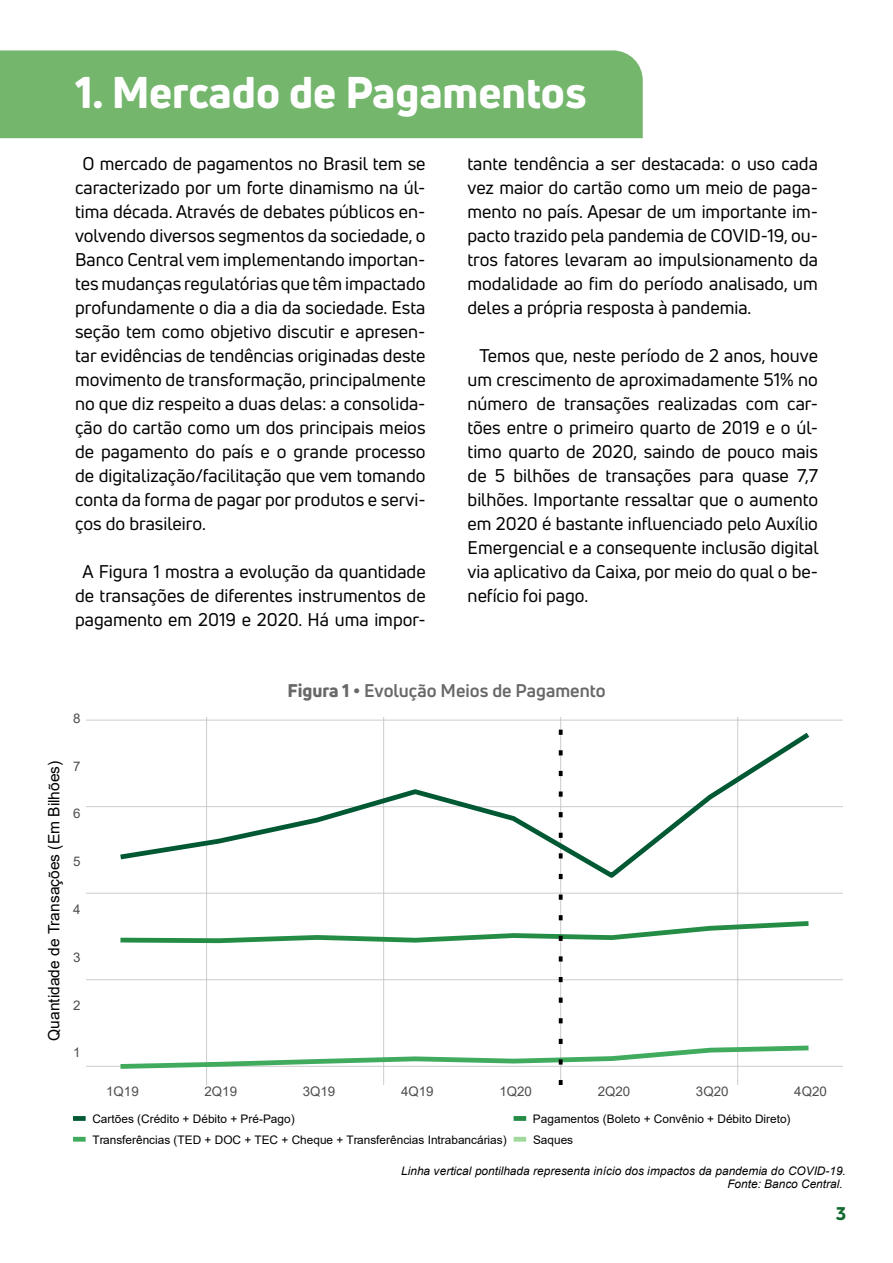
<style>
.page{position:relative;width:893px;height:1263px;background:#fff}
.page>*{position:absolute;margin:0;border:0;box-sizing:border-box;transform-origin:0 0}
.t1{font:800 43.5px "Uni Neue";color:#fff}
.t2{font:18px/24px "Uni Neue";color:#000;text-align:justify}
.t3{font:700 18px "Uni Neue";color:#686868}
.t4{font:800 18px "Uni Neue";color:#126930}
.t5{font:15.6px "Arial";color:#000}
.t6{font:13.2px "Arial";color:#4d4d4d}
.t7{font:11.85px "Arial";color:#000}
.t8{font:italic 11.85px/12.8px "Arial";color:#000;text-align:right}
.s1{font-weight:800}
</style>
<div class="page">
<div style="left:0;top:50px;width:643px;height:88px;background:#74b66c"></div>
<hr style="left:86px;top:1152px;width:757px;height:1px;background:#ccc">
<hr style="left:86px;top:1066px;width:757px;height:1px;background:#ccc">
<hr style="left:86px;top:979px;width:757px;height:1px;background:#ccc">
<hr style="left:86px;top:893px;width:757px;height:1px;background:#ccc">
<hr style="left:86px;top:806px;width:757px;height:1px;background:#ccc">
<hr style="left:86px;top:720px;width:757px;height:1px;background:#ccc">
<hr style="left:86px;top:717px;width:757px;height:1px;background:#ccc">
<hr style="left:86px;top:717px;width:1px;height:367px;background:#ccc">
<hr style="left:892px;top:717px;width:1px;height:367px;background:#ccc">
<svg style="left:116px;top:717px;width:697px;height:367px"></svg>
<div style="left:73px;top:1116px;width:13px;height:5px;background:#005933"></div>
<div style="left:514px;top:1116px;width:12px;height:5px;background:#248c45"></div>
<hr style="left:73px;top:1137px;width:13px;height:4px;background:#40ab5c">
<hr style="left:514px;top:1137px;width:12px;height:4px;background:#a1d99c">
<h1 class="t1" style="left:75px;top:63px;width:513px">1. Mercado de Pagamentos</h1>
<p class="t2" style="left:75px;top:152px;width:352px;text-indent:7px">O mercado de pagamentos no Brasil tem se caracterizado por um forte dinamismo na úl&shy;tima década. Através de debates públicos en&shy;volvendo diversos segmentos da sociedade, o Banco Central vem implementando importan&shy;tes mudanças regulatórias que têm impactado profundamente o dia a dia da sociedade. Esta seção tem como objetivo discutir e apresen&shy;tar evidências de tendências originadas deste movimento de transformação, principalmente no que diz respeito a duas delas: a consolida&shy;ção do cartão como um dos principais meios de pagamento do país e o grande processo de digitalização/facilitação que vem tomando conta da forma de pagar por produtos e servi&shy;ços do brasileiro.</p>
<p class="t2" style="left:75px;top:560px;width:352px;text-align:center">A Figura 1 mostra a evolução da quantidade de transações de diferentes instrumentos de pagamento em 2019 e 2020. Há uma impor-</p>
<p class="t2" style="left:467px;top:152px;width:352px">tante tendência a ser destacada: o uso cada vez maior do cartão como um meio de paga&shy;mento no país. Apesar de um importante im&shy;pacto trazido pela pandemia de COVID-19, ou&shy;tros fatores levaram ao impulsionamento da modalidade ao fim do período analisado, um deles a própria resposta à pandemia.</p>
<p class="t2" style="left:468px;top:344px;width:352px;text-indent:12px">Temos que, neste período de 2 anos, houve um crescimento de aproximadamente 51% no número de transações realizadas com car&shy;tões entre o primeiro quarto de 2019 e o úl&shy;timo quarto de 2020, saindo de pouco mais de 5 bilhões de transações para quase 7,7 bilhões. Importante ressaltar que o aumento em 2020 é bastante influenciado pelo Auxílio Emergencial e a consequente inclusão digital via aplicativo da Caixa, por meio do qual o be&shy;nefício foi pago.</p>
<p class="t6" style="left:73px;top:709px;width:9px">8</p>
<p class="t3" style="left:287px;top:679px;width:320px"><span class="s1">Figura 1 •</span> Evolução Meios de Pagamento</p>
<p class="t5" style="left:43px;top:1041px;width:282px;rotate:-90deg">Quantidade de Transações (Em Bilhões)</p>
<p class="t6" style="left:73px;top:757px;width:9px">7</p>
<p class="t6" style="left:73px;top:805px;width:9px">6</p>
<p class="t6" style="left:73px;top:852px;width:9px">5</p>
<p class="t6" style="left:73px;top:900px;width:9px">4</p>
<p class="t6" style="left:73px;top:948px;width:9px">3</p>
<p class="t6" style="left:73px;top:996px;width:9px">2</p>
<p class="t6" style="left:73px;top:1044px;width:9px">1</p>
<p class="t6" style="left:106px;top:1082px;width:34px">1Q19</p>
<p class="t6" style="left:204px;top:1082px;width:34px">2Q19</p>
<p class="t6" style="left:303px;top:1082px;width:34px">3Q19</p>
<p class="t6" style="left:401px;top:1082px;width:34px">4Q19</p>
<p class="t6" style="left:499px;top:1082px;width:34px">1Q20</p>
<p class="t6" style="left:598px;top:1082px;width:34px">2Q20</p>
<p class="t6" style="left:696px;top:1082px;width:34px">3Q20</p>
<p class="t6" style="left:794px;top:1082px;width:34px">4Q20</p>
<p class="t7" style="left:92px;top:1111px;width:204px">Cartões (Crédito + Débito + Pré-Pago)</p>
<p class="t7" style="left:533px;top:1111px;width:259px">Pagamentos (Boleto + Convênio + Débito Direto)</p>
<p class="t7" style="left:92px;top:1132px;width:416px">Transferências (TED + DOC + TEC + Cheque + Transferências Intrabancárias)</p>
<p class="t7" style="left:533px;top:1132px;width:42px">Saques</p>
<p class="t8" style="left:401px;top:1165px;width:446px">Linha vertical pontilhada representa início dos impactos da pandemia do COVID-19.<br>Fonte: Banco Central.</p>
<p class="t4" style="left:836px;top:1202px;width:12px">3</p>
</div>
